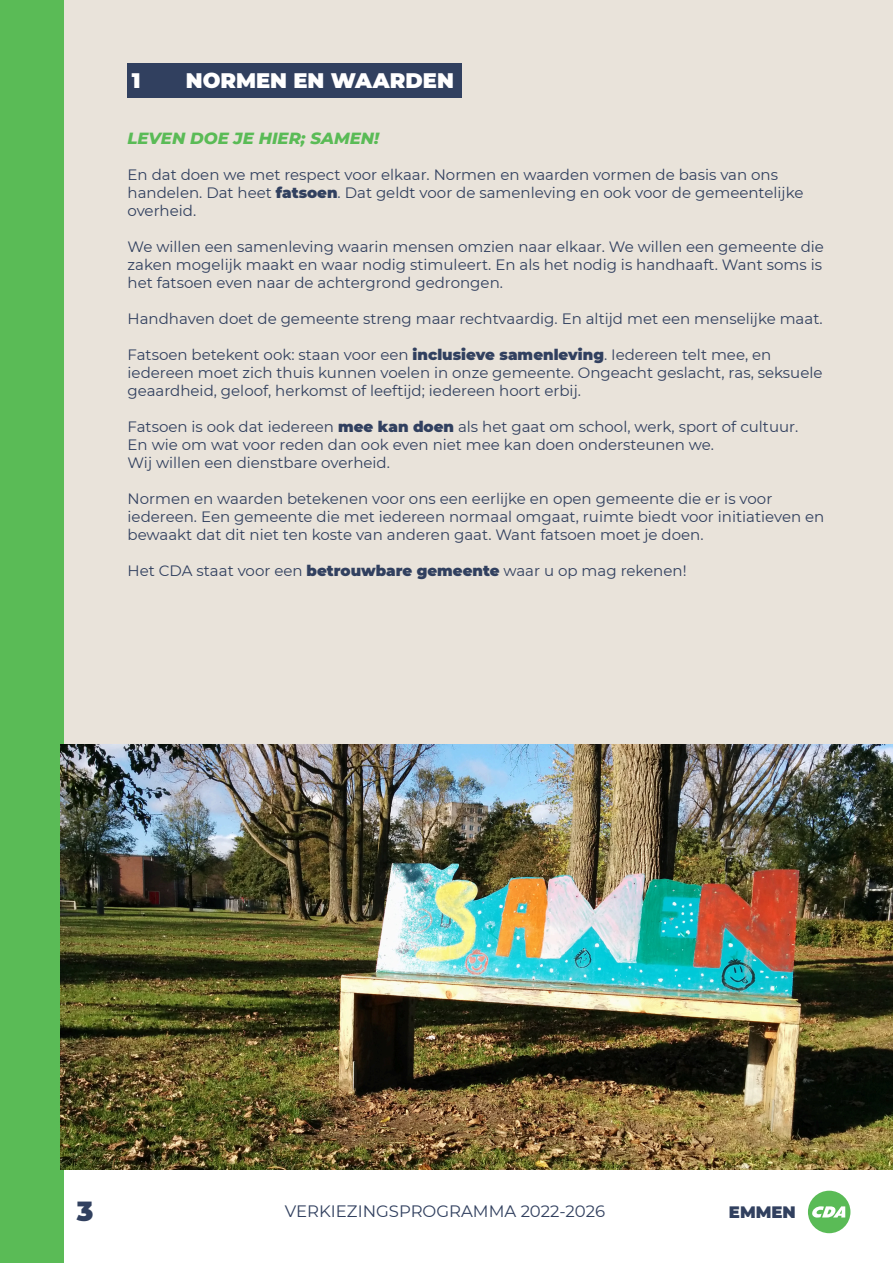
<style>
.page{position:relative;width:893px;height:1263px;background:#fff}
.page>*{position:absolute;margin:0;border:0;box-sizing:border-box;transform-origin:0 0}
.t1{font:900 27px "Montserrat";color:#31405f}
.t2{font:900 21px "Montserrat";color:#fff}
.t3{font:16.5px "Montserrat";color:#31405f}
.t4{font:italic 800 16.5px "Montserrat";color:#5abb56}
.t5{font:900 16.5px "Montserrat";color:#31405f}
.t6{font:15px/18px "Montserrat";color:#31405f}
.s1{font-weight:900}
</style>
<div class="page">
<div style="left:64px;top:0;width:829px;height:744px;background:#e9e3da"></div>
<div style="left:0;top:0;width:64px;height:1263px;background:#5abb56"></div>
<div style="left:808px;top:1191px;width:42px;height:42px;background:#5abb56;border-radius:50%"></div>
<svg style="left:812px;top:1206px;width:33px;height:11px"></svg>
<div style="left:128px;top:64px;width:334px;height:34px;background:#31405f"></div>
<img style="left:61px;top:744px;width:832px;height:425px">
<h2 class="t2" style="left:132px;top:65px;width:10px">1</h2>
<h2 class="t2" style="left:186px;top:65px;width:270px">NORMEN EN WAARDEN</h2>
<p class="t4" style="left:128px;top:126px;width:253px">LEVEN DOE JE HIER; SAMEN!</p>
<p class="t6" style="left:128px;top:165px;width:677px">En dat doen we met respect voor elkaar. Normen en waarden vormen de basis van ons handelen. Dat heet <span class="s1">fatsoen</span>. Dat geldt voor de samenleving en ook voor de gemeentelijke overheid.</p>
<p class="t6" style="left:128px;top:237px;width:698px">We willen een samenleving waarin mensen omzien naar elkaar. We willen een gemeente die zaken mogelijk maakt en waar nodig stimuleert. En als het nodig is handhaaft. Want soms is het fatsoen even naar de achtergrond gedrongen.</p>
<p class="t6" style="left:128px;top:309px;width:697px">Handhaven doet de gemeente streng maar rechtvaardig. En altijd met een menselijke maat.</p>
<p class="t6" style="left:128px;top:345px;width:696px">Fatsoen betekent ook: staan voor een <span class="s1">inclusieve samenleving</span>. Iedereen telt mee, en iedereen moet zich thuis kunnen voelen in onze gemeente. Ongeacht geslacht, ras, seksuele geaardheid, geloof, herkomst of leeftijd; iedereen hoort erbij.</p>
<p class="t6" style="left:128px;top:417px;width:672px">Fatsoen is ook dat iedereen <span class="s1">mee kan doen</span> als het gaat om school, werk, sport of cultuur.<br>En wie om wat voor reden dan ook even niet mee kan doen ondersteunen we.<br>Wij willen een dienstbare overheid.</p>
<p class="t6" style="left:128px;top:489px;width:698px">Normen en waarden betekenen voor ons een eerlijke en open gemeente die er is voor iedereen. Een gemeente die met iedereen normaal omgaat, ruimte biedt voor initiatieven en bewaakt dat dit niet ten koste van anderen gaat. Want fatsoen moet je doen.</p>
<p class="t6" style="left:128px;top:561px;width:560px">Het CDA staat voor een <span class="s1">betrouwbare gemeente</span> waar u op mag rekenen!</p>
<h1 class="t1" style="left:77px;top:1191px;width:18px">3</h1>
<p class="t3" style="left:285px;top:1200px;width:322px">VERKIEZINGSPROGRAMMA 2022-2026</p>
<p class="t5" style="left:729px;top:1200px;width:68px">EMMEN</p>
</div>
